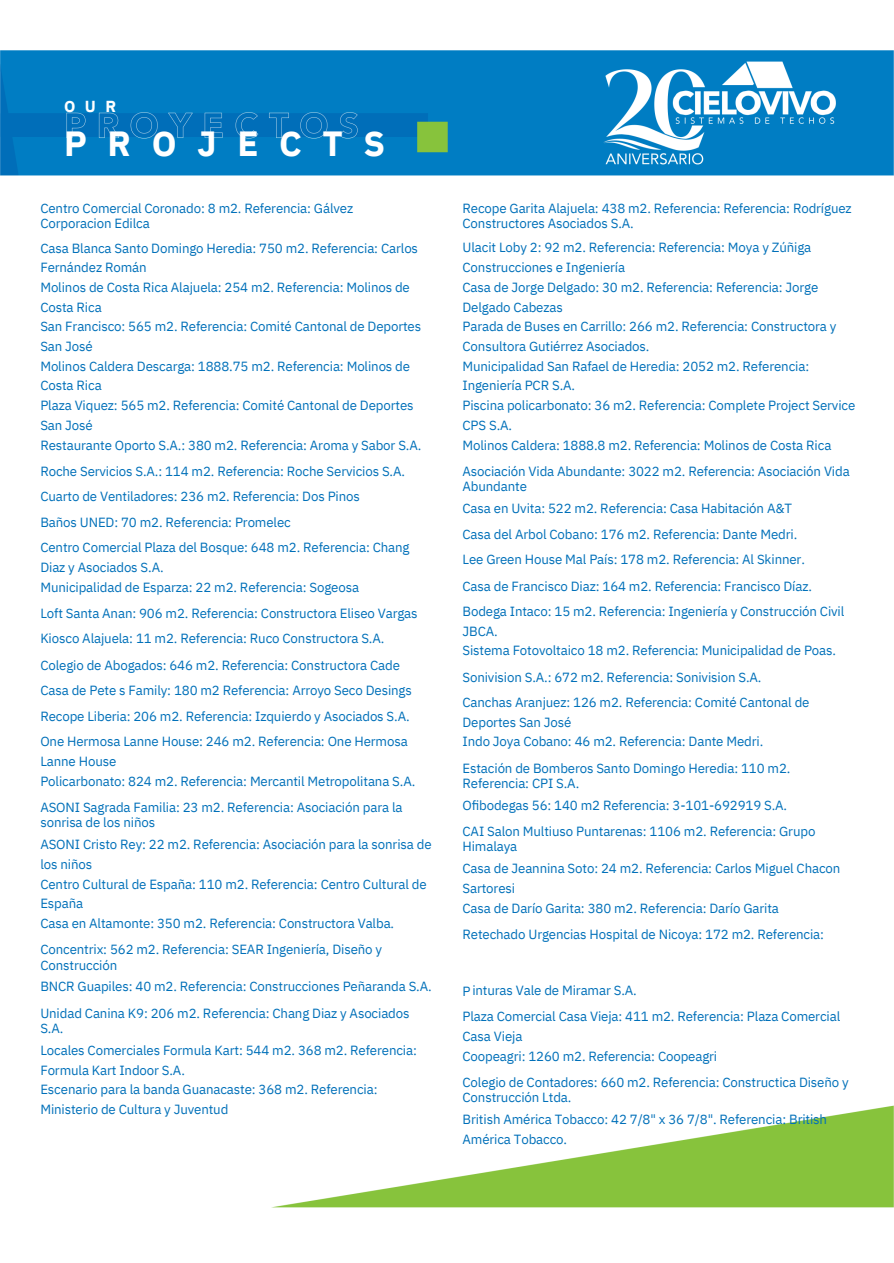
<style>
.page{position:relative;width:894px;height:1263px;background:#fff}
.page>*{position:absolute;margin:0;border:0;box-sizing:border-box;transform-origin:0 0}
.t1{font:700 34.95px "IBM Plex Sans";letter-spacing:.59em;color:#fff}
.t2{font:700 15.9px "IBM Plex Sans";color:#fff}
.t3{font:13.2px/15.3px "IBM Plex Sans";letter-spacing:-.01em;color:#0070b9}
</style>
<div class="page">
<img style="left:0;top:51px;width:893px;height:1156px">
<p class="t2" style="left:64px;top:96px;width:53px">OUR</p>
<p class="t1" style="left:64px;top:120px;width:323px">PROJECTS</p>
<p class="t3" style="left:40px;top:200px;width:314px">Centro Comercial Coronado: 8 m2. Referencia: Gálvez<br>Corporacion Edilca</p>
<p class="t3" style="left:40px;top:240px;width:379px">Casa Blanca Santo Domingo Heredia: 750 m2. Referencia: Carlos</p>
<p class="t3" style="left:40px;top:260px;width:108px">Fernández Román</p>
<p class="t3" style="left:40px;top:279px;width:371px">Molinos de Costa Rica Alajuela: 254 m2. Referencia: Molinos de</p>
<p class="t3" style="left:40px;top:299px;width:63px">Costa Rica</p>
<p class="t3" style="left:40px;top:319px;width:382px">San Francisco: 565 m2. Referencia: Comité Cantonal de Deportes</p>
<p class="t3" style="left:40px;top:338px;width:54px">San José</p>
<p class="t3" style="left:40px;top:358px;width:371px">Molinos Caldera Descarga: 1888.75 m2. Referencia: Molinos de</p>
<p class="t3" style="left:40px;top:378px;width:63px">Costa Rica</p>
<p class="t3" style="left:40px;top:398px;width:374px">Plaza Viquez: 565 m2. Referencia: Comité Cantonal de Deportes</p>
<p class="t3" style="left:40px;top:417px;width:54px">San José</p>
<p class="t3" style="left:40px;top:437px;width:382px">Restaurante Oporto S.A.: 380 m2. Referencia: Aroma y Sabor S.A.</p>
<p class="t3" style="left:40px;top:463px;width:366px">Roche Servicios S.A.: 114 m2. Referencia: Roche Servicios S.A.</p>
<p class="t3" style="left:40px;top:488px;width:321px">Cuarto de Ventiladores: 236 m2. Referencia: Dos Pinos</p>
<p class="t3" style="left:40px;top:515px;width:252px">Baños UNED: 70 m2. Referencia: Promelec</p>
<p class="t3" style="left:40px;top:540px;width:370px">Centro Comercial Plaza del Bosque: 648 m2. Referencia: Chang</p>
<p class="t3" style="left:40px;top:560px;width:125px">Diaz y Asociados S.A.</p>
<p class="t3" style="left:40px;top:579px;width:320px">Municipalidad de Esparza: 22 m2. Referencia: Sogeosa</p>
<p class="t3" style="left:40px;top:606px;width:379px">Loft Santa Anan: 906 m2. Referencia: Constructora Eliseo Vargas</p>
<p class="t3" style="left:40px;top:631px;width:345px">Kiosco Alajuela: 11 m2. Referencia: Ruco Constructora S.A.</p>
<p class="t3" style="left:40px;top:657px;width:361px">Colegio de Abogados: 646 m2. Referencia: Constructora Cade</p>
<p class="t3" style="left:40px;top:682px;width:373px">Casa de Pete s Family: 180 m2 Referencia: Arroyo Seco Desings</p>
<p class="t3" style="left:40px;top:708px;width:370px">Recope Liberia: 206 m2. Referencia: Izquierdo y Asociados S.A.</p>
<p class="t3" style="left:40px;top:734px;width:369px">One Hermosa Lanne House: 246 m2. Referencia: One Hermosa</p>
<p class="t3" style="left:40px;top:753px;width:77px">Lanne House</p>
<p class="t3" style="left:40px;top:773px;width:376px">Policarbonato: 824 m2. Referencia: Mercantil Metropolitana S.A.</p>
<p class="t3" style="left:40px;top:799px;width:363px">ASONI Sagrada Familia: 23 m2. Referencia: Asociación para la</p>
<p class="t3" style="left:40px;top:815px;width:116px">sonrisa de los niños</p>
<p class="t3" style="left:40px;top:836px;width:392px">ASONI Cristo Rey: 22 m2. Referencia: Asociación para la sonrisa de</p>
<p class="t3" style="left:40px;top:856px;width:53px">los niños</p>
<p class="t3" style="left:40px;top:876px;width:388px">Centro Cultural de España: 110 m2. Referencia: Centro Cultural de</p>
<p class="t3" style="left:40px;top:896px;width:44px">España</p>
<p class="t3" style="left:40px;top:915px;width:355px">Casa en Altamonte: 350 m2. Referencia: Constructora Valba.</p>
<p class="t3" style="left:40px;top:942px;width:343px">Concentrix: 562 m2. Referencia: SEAR Ingeniería, Diseño y</p>
<p class="t3" style="left:40px;top:957px;width:78px">Construcción</p>
<p class="t3" style="left:40px;top:979px;width:393px">BNCR Guapiles: 40 m2. Referencia: Construcciones Peñaranda S.A.</p>
<p class="t3" style="left:40px;top:1005px;width:370px">Unidad Canina K9: 206 m2. Referencia: Chang Diaz y Asociados</p>
<p class="t3" style="left:40px;top:1020px;width:25px">S.A.</p>
<p class="t3" style="left:40px;top:1042px;width:378px">Locales Comerciales Formula Kart: 544 m2. 368 m2. Referencia:</p>
<p class="t3" style="left:40px;top:1062px;width:146px">Formula Kart Indoor S.A.</p>
<p class="t3" style="left:40px;top:1082px;width:338px">Escenario para la banda Guanacaste: 368 m2. Referencia:</p>
<p class="t3" style="left:40px;top:1101px;width:189px">Ministerio de Cultura y Juventud</p>
<p class="t3" style="left:462px;top:200px;width:390px">Recope Garita Alajuela: 438 m2. Referencia: Referencia: Rodríguez<br>Constructores Asociados S.A.</p>
<p class="t3" style="left:462px;top:240px;width:350px">Ulacit Loby 2: 92 m2. Referencia: Referencia: Moya y Zúñiga</p>
<p class="t3" style="left:462px;top:260px;width:164px">Construcciones e Ingeniería</p>
<p class="t3" style="left:462px;top:279px;width:357px">Casa de Jorge Delgado: 30 m2. Referencia: Referencia: Jorge</p>
<p class="t3" style="left:462px;top:299px;width:102px">Delgado Cabezas</p>
<p class="t3" style="left:462px;top:319px;width:375px">Parada de Buses en Carrillo: 266 m2. Referencia: Constructora y</p>
<p class="t3" style="left:462px;top:338px;width:188px">Consultora Gutiérrez Asociados.</p>
<p class="t3" style="left:462px;top:358px;width:348px">Municipalidad San Rafael de Heredia: 2052 m2. Referencia:</p>
<p class="t3" style="left:462px;top:378px;width:114px">Ingeniería PCR S.A.</p>
<p class="t3" style="left:462px;top:397px;width:394px">Piscina policarbonato: 36 m2. Referencia: Complete Project Service</p>
<p class="t3" style="left:462px;top:417px;width:51px">CPS S.A.</p>
<p class="t3" style="left:462px;top:437px;width:370px">Molinos Caldera: 1888.8 m2. Referencia: Molinos de Costa Rica</p>
<p class="t3" style="left:462px;top:463px;width:388px">Asociación Vida Abundante: 3022 m2. Referencia: Asociación Vida</p>
<p class="t3" style="left:462px;top:479px;width:66px">Abundante</p>
<p class="t3" style="left:462px;top:500px;width:331px">Casa en Uvita: 522 m2. Referencia: Casa Habitación A&amp;T</p>
<p class="t3" style="left:462px;top:527px;width:336px">Casa del Arbol Cobano: 176 m2. Referencia: Dante Medri.</p>
<p class="t3" style="left:462px;top:552px;width:344px">Lee Green House Mal País: 178 m2. Referencia: Al Skinner.</p>
<p class="t3" style="left:462px;top:578px;width:351px">Casa de Francisco Diaz: 164 m2. Referencia: Francisco Díaz.</p>
<p class="t3" style="left:462px;top:603px;width:383px">Bodega Intaco: 15 m2. Referencia: Ingeniería y Construcción Civil</p>
<p class="t3" style="left:462px;top:623px;width:37px">JBCA.</p>
<p class="t3" style="left:462px;top:643px;width:375px">Sistema Fotovoltaico 18 m2. Referencia: Municipalidad de Poas.</p>
<p class="t3" style="left:462px;top:669px;width:300px">Sonivision S.A.: 672 m2. Referencia: Sonivision S.A.</p>
<p class="t3" style="left:462px;top:694px;width:348px">Canchas Aranjuez: 126 m2. Referencia: Comité Cantonal de</p>
<p class="t3" style="left:462px;top:714px;width:110px">Deportes San José</p>
<p class="t3" style="left:462px;top:734px;width:302px">Indo Joya Cobano: 46 m2. Referencia: Dante Medri.</p>
<p class="t3" style="left:462px;top:760px;width:329px">Estación de Bomberos Santo Domingo Heredia: 110 m2.</p>
<p class="t3" style="left:462px;top:775px;width:118px">Referencia: CPI S.A.</p>
<p class="t3" style="left:462px;top:797px;width:326px">Ofibodegas 56: 140 m2 Referencia: 3-101-692919 S.A.</p>
<p class="t3" style="left:462px;top:823px;width:354px">CAI Salon Multiuso Puntarenas: 1106 m2. Referencia: Grupo</p>
<p class="t3" style="left:462px;top:839px;width:56px">Himalaya</p>
<p class="t3" style="left:462px;top:861px;width:379px">Casa de Jeannina Soto: 24 m2. Referencia: Carlos Miguel Chacon</p>
<p class="t3" style="left:462px;top:880px;width:54px">Sartoresi</p>
<p class="t3" style="left:462px;top:900px;width:318px">Casa de Darío Garita: 380 m2. Referencia: Darío Garita</p>
<p class="t3" style="left:462px;top:926px;width:363px">Retechado Urgencias Hospital de Nicoya: 172 m2. Referencia:</p>
<p class="t3" style="left:462px;top:983px;width:176px">Pinturas Vale de Miramar S.A.</p>
<p class="t3" style="left:462px;top:1009px;width:379px">Plaza Comercial Casa Vieja: 411 m2. Referencia: Plaza Comercial</p>
<p class="t3" style="left:462px;top:1028px;width:61px">Casa Vieja</p>
<p class="t3" style="left:462px;top:1048px;width:256px">Coopeagri: 1260 m2. Referencia: Coopeagri</p>
<p class="t3" style="left:462px;top:1074px;width:387px">Colegio de Contadores: 660 m2. Referencia: Constructica Diseño y</p>
<p class="t3" style="left:462px;top:1090px;width:110px">Construcción Ltda.</p>
<p class="t3" style="left:462px;top:1112px;width:366px">British América Tobacco: 42 7/8" x 36 7/8". Referencia: British</p>
<p class="t3" style="left:462px;top:1131px;width:106px">América Tobacco.</p>
</div>
